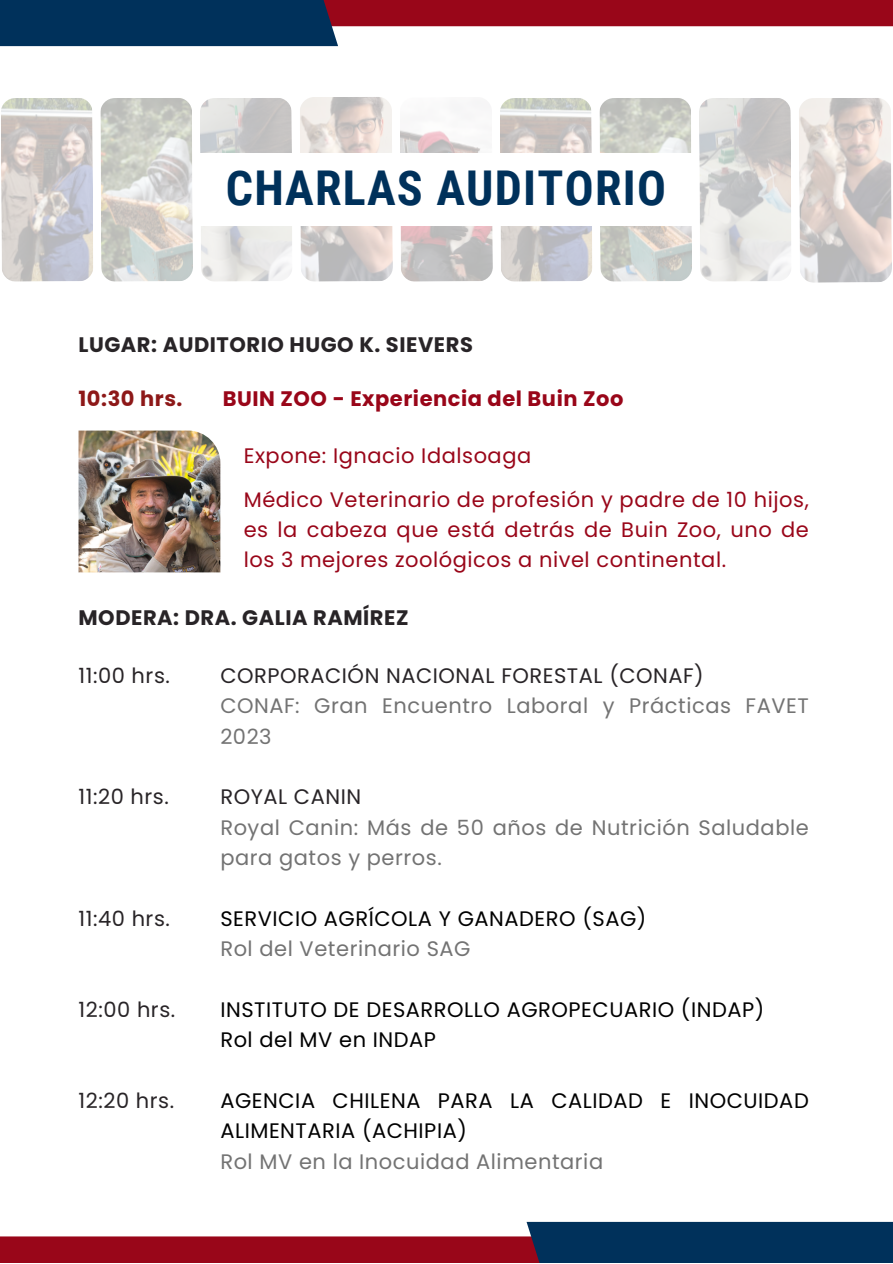
<style>
.page{position:relative;width:893px;height:1264px;background:#fff}
.page>*{position:absolute;margin:0;border:0;box-sizing:border-box;transform-origin:0 0}
.t1{font:700 48px "Roboto Condensed";letter-spacing:.025em;color:#00315b}
.t2{font:21px/30.3px "Poppins";letter-spacing:.025em;color:#737373}
.t3{font:21px/30.3px "Poppins";letter-spacing:.025em;color:#990619;text-align:justify}
.t4{font:21px/30.3px "Poppins";letter-spacing:.025em;color:#000}
.t5{font:21px "Poppins";letter-spacing:.025em;color:#282427}
.t6{font:700 21px "Poppins";letter-spacing:.025em;color:#282427}
.t7{font:700 21px "Poppins";letter-spacing:.025em;color:#990619}
.t8{font:700 21px "Poppins";letter-spacing:.025em;color:#8d1818}
</style>
<div class="page">
<img style="left:1px;top:98px;width:92px;height:184px">
<img style="left:100px;top:98px;width:93px;height:184px">
<img style="left:200px;top:98px;width:92px;height:184px">
<img style="left:300px;top:97px;width:93px;height:185px">
<img style="left:400px;top:130px;width:93px;height:152px">
<img style="left:500px;top:98px;width:92px;height:184px">
<img style="left:599px;top:98px;width:93px;height:184px">
<img style="left:699px;top:98px;width:92px;height:184px">
<img style="left:799px;top:98px;width:93px;height:185px">
<div style="left:193px;top:153px;width:505px;height:73px;background:#fff"></div>
<svg style="left:0;top:1221px;width:892px;height:41px"></svg>
<svg style="left:0;top:0;width:892px;height:46px"></svg>
<img style="left:78px;top:430px;width:142px;height:142px">
<p class="t1" style="left:226px;top:160px;width:441px">CHARLAS AUDITORIO</p>
<p class="t6" style="left:78px;top:330px;width:396px">LUGAR: AUDITORIO HUGO K. SIEVERS</p>
<p class="t8" style="left:78px;top:384px;width:105px">10:30 hrs.</p>
<p class="t7" style="left:223px;top:384px;width:402px">BUIN ZOO - Experiencia del Buin Zoo</p>
<p class="t3" style="left:244px;top:440px;width:289px">Expone: Ignacio Idalsoaga</p>
<p class="t3" style="left:244px;top:484px;width:566px">Médico Veterinario de profesión y padre de 10 hijos, es la cabeza que está detrás de Buin Zoo, uno de los 3 mejores zoológicos a nivel continental.</p>
<p class="t6" style="left:78px;top:603px;width:331px">MODERA: DRA. GALIA RAMÍREZ</p>
<p class="t5" style="left:78px;top:661px;width:93px">11:00 hrs.</p>
<p class="t5" style="left:220px;top:661px;width:485px">CORPORACIÓN NACIONAL FORESTAL (CONAF)</p>
<p class="t2" style="left:220px;top:690px;width:590px">CONAF: Gran Encuentro Laboral y Prácticas FAVET<br>2023</p>
<p class="t5" style="left:78px;top:782px;width:92px">11:20 hrs.</p>
<p class="t5" style="left:78px;top:903px;width:93px">11:40 hrs.</p>
<p class="t5" style="left:220px;top:782px;width:142px">ROYAL CANIN</p>
<p class="t2" style="left:220px;top:812px;width:590px">Royal Canin: Más de 50 años de Nutrición Saludable para gatos y perros.</p>
<p class="t4" style="left:220px;top:903px;width:427px">SERVICIO AGRÍCOLA Y GANADERO (SAG)</p>
<p class="t2" style="left:220px;top:933px;width:252px">Rol del Veterinario SAG</p>
<p class="t5" style="left:78px;top:994px;width:98px">12:00 hrs.</p>
<p class="t4" style="left:220px;top:994px;width:545px">INSTITUTO DE DESARROLLO AGROPECUARIO (INDAP)</p>
<p class="t4" style="left:220px;top:1024px;width:217px">Rol del MV en INDAP</p>
<p class="t5" style="left:78px;top:1085px;width:97px">12:20 hrs.</p>
<p class="t4" style="left:220px;top:1085px;width:590px">AGENCIA CHILENA PARA LA CALIDAD E INOCUIDAD<br>ALIMENTARIA (ACHIPIA)</p>
<p class="t2" style="left:220px;top:1146px;width:384px">Rol MV en la Inocuidad Alimentaria</p>
</div>
